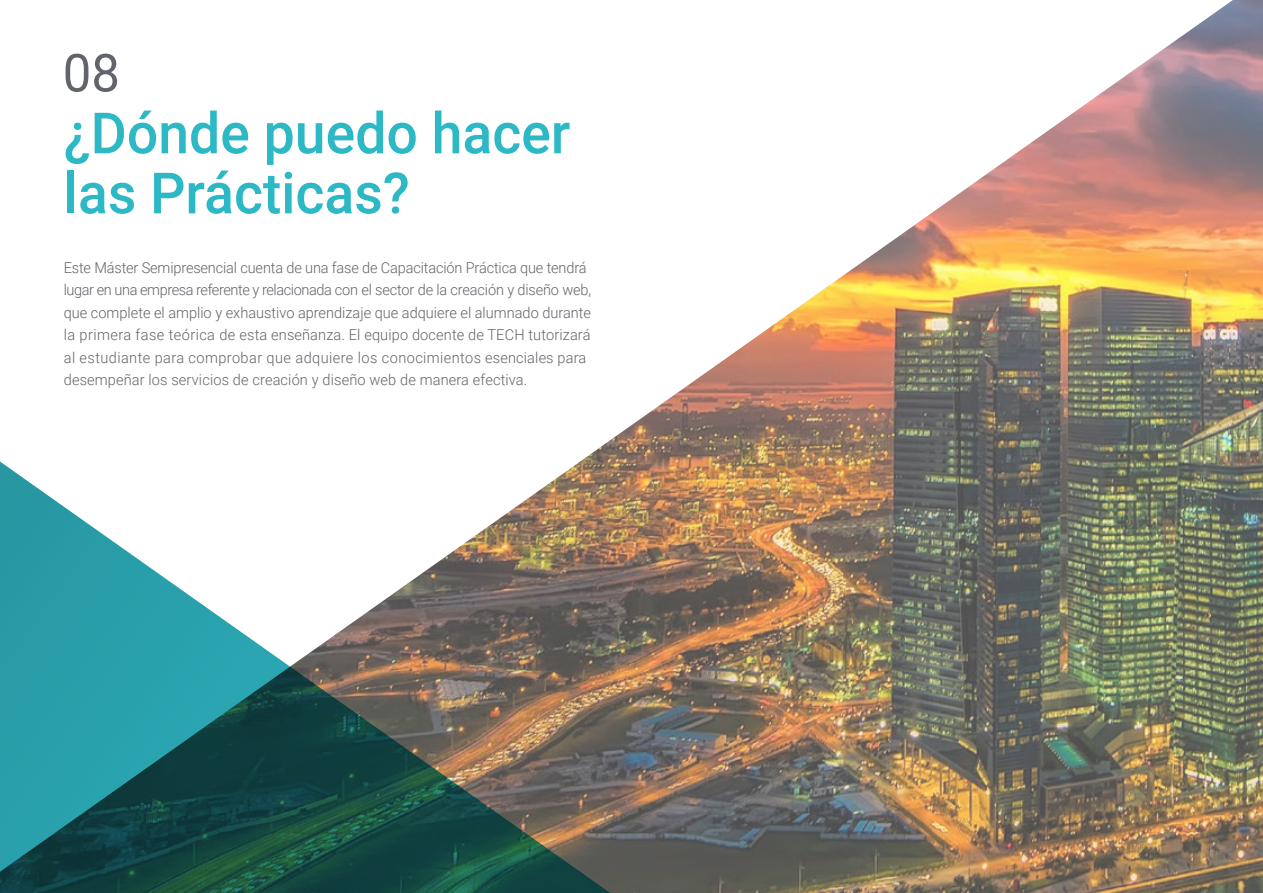
<style>
.page{position:relative;width:1263px;height:893px;background:#fff}
.page>*{position:absolute;margin:0;border:0;box-sizing:border-box;transform-origin:0 0}
.t1{font:500 57px/60px "Roboto";color:#2db8c5}
.t2{font:52.5px "Roboto";color:#61646a}
.t3{font:300 15px/22.5px "Roboto";color:#61646a}
</style>
<div class="page">
<img style="left:602px;top:0;width:661px;height:893px">
<svg style="left:0;top:446px;width:640px;height:447px"></svg>
<h2 class="t2" style="left:63px;top:36px;width:59px">08</h2>
<h1 class="t1" style="left:64px;top:101px;width:508px">¿Dónde puedo hacer las Prácticas?</h1>
<p class="t3" style="left:64px;top:255px;width:529px">Este Máster Semipresencial cuenta de una fase de Capacitación Práctica que tendrá lugar en una empresa referente y relacionada con el sector de la creación y diseño web, que complete el amplio y exhaustivo aprendizaje que adquiere el alumnado durante la primera fase teórica de esta enseñanza. El equipo docente de TECH tutorizará al estudiante para comprobar que adquiere los conocimientos esenciales para desempeñar los servicios de creación y diseño web de manera efectiva.</p>
</div>
